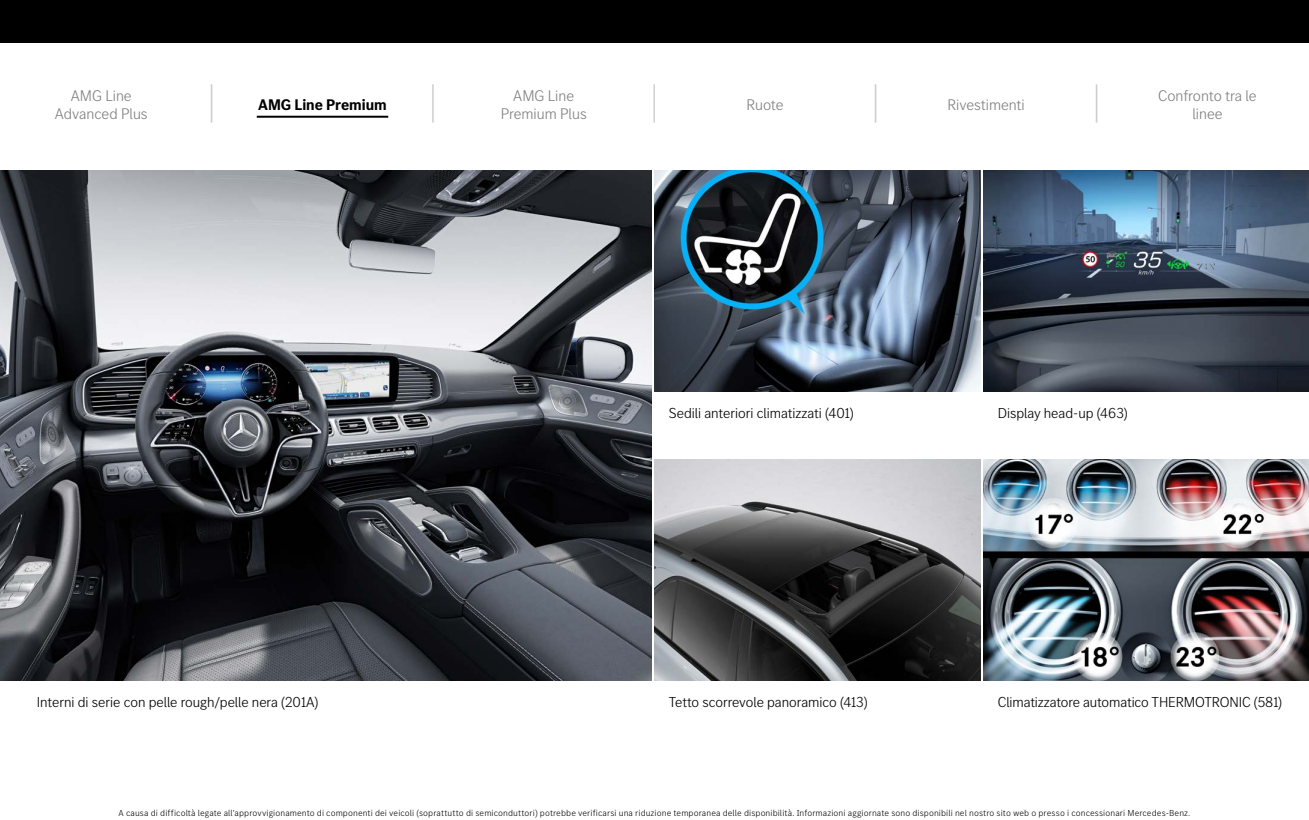
<style>
.page{position:relative;width:1309px;height:820px;background:#fff}
.page>*{position:absolute;margin:0;border:0;box-sizing:border-box;transform-origin:0 0}
.t1{font:300 45.6px "MB Corpo S Title";color:#c8c8c5;scale:.53 1}
.t2{font:300 16px/18px "MB Corpo S Title";color:#808080;text-align:center}
.t3{font:700 16px "MB Corpo S Title";color:#000}
.t4{font:300 15px "MB Corpo S Title";color:#000}
.t5{font:300 9px "MB Corpo S Text";letter-spacing:.01em;color:#000}
</style>
<div class="page">
<img style="left:655px;top:170px;width:326px;height:221px">
<img style="left:984px;top:170px;width:325px;height:221px">
<img style="left:984px;top:459px;width:325px;height:221px">
<img style="left:655px;top:459px;width:326px;height:221px">
<img style="left:0;top:170px;width:652px;height:510px">
<div style="left:0;top:0;width:1309px;height:43px;background:#000"></div>
<hr style="left:257px;top:116px;width:131px;height:2px;background:#000">
<h2 class="t2" style="left:55px;top:86px;width:94px">AMG Line<br>Advanced Plus</h2>
<h1 class="t1" style="left:209px;top:74px;width:11px">|</h1>
<h2 class="t3" style="left:258px;top:94px;width:130px">AMG Line Premium</h2>
<h1 class="t1" style="left:431px;top:74px;width:11px">|</h1>
<h2 class="t2" style="left:501px;top:86px;width:88px">AMG Line<br>Premium Plus</h2>
<h1 class="t1" style="left:652px;top:74px;width:11px">|</h1>
<h2 class="t2" style="left:746px;top:95px;width:39px">Ruote</h2>
<h1 class="t1" style="left:873px;top:74px;width:11px">|</h1>
<h2 class="t2" style="left:948px;top:95px;width:79px">Rivestimenti</h2>
<h1 class="t1" style="left:1094px;top:74px;width:11px">|</h1>
<h2 class="t2" style="left:1158px;top:86px;width:100px">Confronto tra le linee</h2>
<h3 class="t4" style="left:669px;top:404px;width:186px">Sedili anteriori climatizzati (401)</h3>
<h3 class="t4" style="left:998px;top:404px;width:132px">Display head-up (463)</h3>
<h3 class="t4" style="left:37px;top:693px;width:283px">Interni di serie con pelle rough/pelle nera (201A)</h3>
<h3 class="t4" style="left:998px;top:693px;width:286px">Climatizzatore automatico THERMOTRONIC (581)</h3>
<h3 class="t4" style="left:669px;top:693px;width:200px">Tetto scorrevole panoramico (413)</h3>
<p class="t5" style="left:119px;top:807px;width:1073px">A causa di difficoltà legate all’approvvigionamento di componenti dei veicoli (soprattutto di semiconduttori) potrebbe verificarsi una riduzione temporanea delle disponibilità. Informazioni aggiornate sono disponibili nel nostro sito web o presso i concessionari Mercedes-Benz.</p>
</div>
